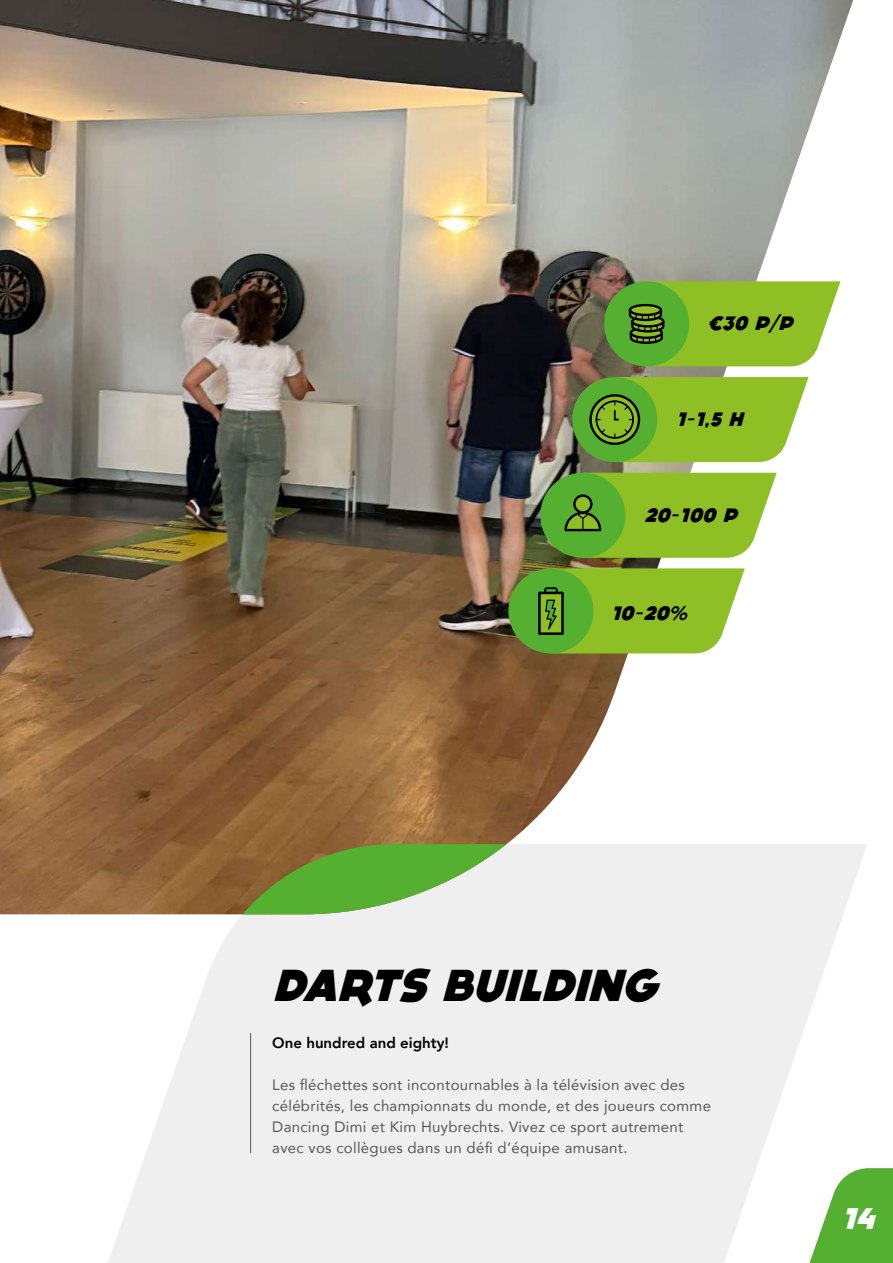
<style>
.page{position:relative;width:893px;height:1263px;background:#fff}
.page>*{position:absolute;margin:0;border:0;box-sizing:border-box;transform-origin:0 0}
.t1{font:italic 800 45px "DOCK11";color:#000}
.t2{font:italic 800 30px "DOCK11";color:#fff}
.t3{font:italic 800 19.5px "DOCK11";color:#000}
.t4{font:15px/21px "Avenir";letter-spacing:.02em;color:#575756}
.t5{font:800 15px "Avenir";color:#000}
.s1{font-family:"Avenir";font-weight:900}
</style>
<div class="page">
<img style="left:0;top:0;width:853px;height:914px">
<div style="left:867px;top:1168px;width:26px;height:95px;background:#55af31"></div>
<svg style="left:52px;top:844px;width:815px;height:419px;fill:#efefef"></svg>
<hr style="left:250px;top:1033px;width:1px;height:120px;background:#575756">
<svg style="left:243px;top:844px;width:263px;height:70px"></svg>
<div style="left:604px;top:281px;width:85px;height:85px;background:#55af31;border-radius:50%"></div>
<div style="left:572px;top:377px;width:85px;height:85px;background:#55af31;border-radius:50%"></div>
<div style="left:540px;top:473px;width:85px;height:85px;background:#55af31;border-radius:50%"></div>
<div style="left:508px;top:568px;width:85px;height:85px;background:#55af31;border-radius:50%"></div>
<svg style="left:629px;top:281px;width:211px;height:85px"></svg>
<svg style="left:589px;top:377px;width:219px;height:85px"></svg>
<svg style="left:564px;top:473px;width:213px;height:85px"></svg>
<svg style="left:538px;top:568px;width:207px;height:85px"></svg>
<h3 class="t3" style="left:708px;top:314px;width:91px">€30 P/P</h3>
<h3 class="t3" style="left:676px;top:410px;width:73px">1-1,5 H</h3>
<h3 class="t3" style="left:644px;top:506px;width:99px">20-100 P</h3>
<h3 class="t3" style="left:611px;top:604px;width:86px">10-20<span class="s1">%</span></h3>
<h1 class="t1" style="left:273px;top:964px;width:397px">DARTS BUILDING</h1>
<p class="t5" style="left:272px;top:1031px;width:178px">One hundred and eighty!</p>
<p class="t4" style="left:272px;top:1074px;width:440px">Les fléchettes sont incontournables à la télévision avec des célébrités, les championnats du monde, et des joueurs comme Dancing Dimi et Kim Huybrechts. Vivez ce sport autrement avec vos collègues dans un défi d’équipe amusant.</p>
<h2 class="t2" style="left:841px;top:1204px;width:42px">14</h2>
</div>
